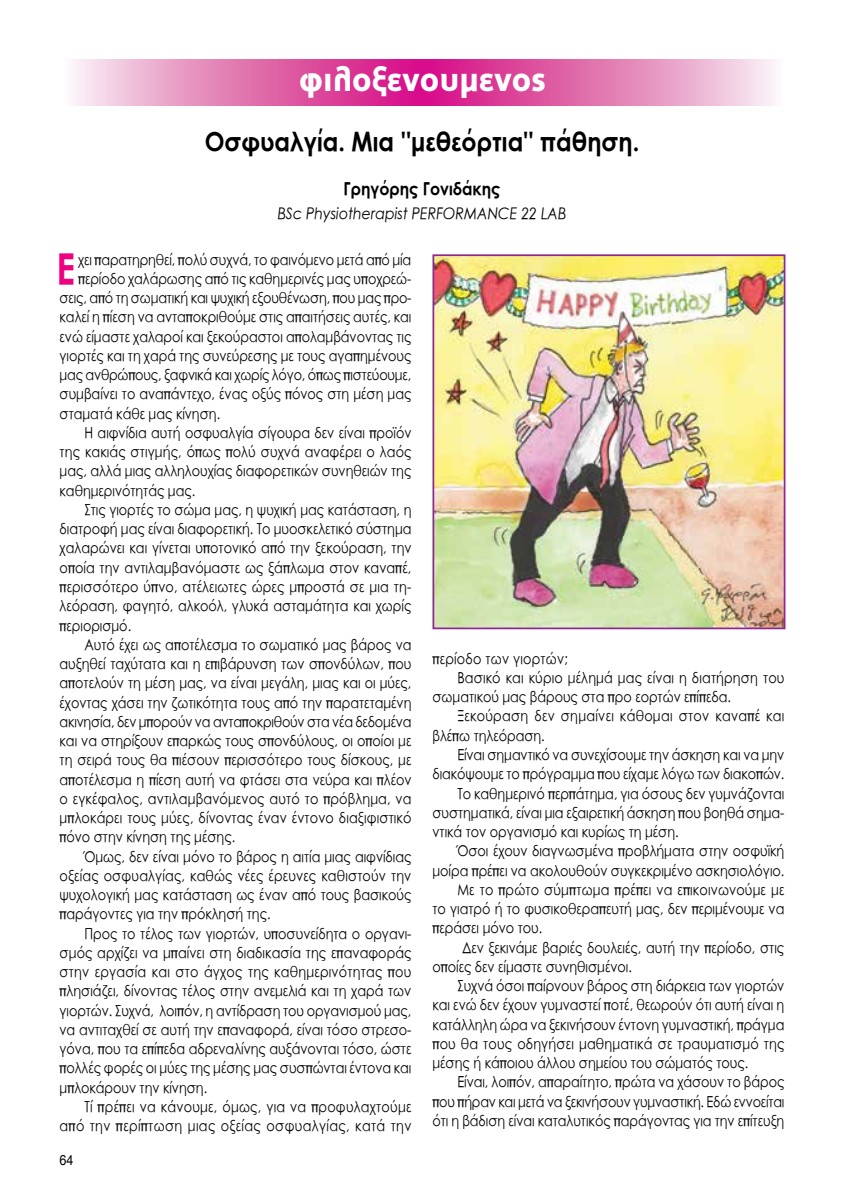
<style>
.page{position:relative;width:844px;height:1191px;background:#fff}
.page>*{position:absolute;margin:0;border:0;box-sizing:border-box;transform-origin:0 0}
.t1{font:41.65px "SK Century Gothic Pol Uni W Bold";color:#ed0181;scale:.86 1}
.t2{font:900 33.25px "PF Catalog";color:#fff;scale:.9 1}
.t3{font:26.25px "SK Century Gothic Pol Uni W Bold";color:#000;scale:.9 1}
.t4{font:17.5px "SK Century Gothic Pol Uni W Bold";color:#000;scale:.9 1}
.t5{font:15.75px "SK Century Gothic Pol Uni W Italic";color:#000;scale:.9 1}
.t6{font:14.88px "SK Century Gothic Pol Uni W";letter-spacing:-.005em;color:#000;scale:.86 1}
.t7{font:14.88px "SK Century Gothic Pol Uni W";letter-spacing:.015em;color:#000;scale:.86 1}
.t8{font:14.88px "SK Century Gothic Pol Uni W";letter-spacing:.025em;color:#000;scale:.86 1}
.t9{font:14.88px "SK Century Gothic Pol Uni W";letter-spacing:.02em;color:#000;scale:.86 1}
.t10{font:14px "Arial Unicode MS";color:#000;scale:.9 1}
</style>
<div class="page">
<svg style="left:73px;top:59px;width:702px;height:46px;background:#e377b4"></svg>
<img style="left:435px;top:257px;width:347px;height:369px">
<div style="left:432px;top:254px;width:353px;height:375px;border:2px solid #8d2890"></div>
<h2 class="t2" style="left:299px;top:60px;width:275px">φιλοξενουμενος</h2>
<h3 class="t3" style="left:205px;top:121px;width:484px">Οσφυαλγία. Μια ''μεθεόρτια'' πάθηση.</h3>
<p class="t4" style="left:343px;top:175px;width:176px">Γρηγόρης Γονιδάκης</p>
<p class="t5" style="left:278px;top:203px;width:322px">BSc Physiotherapist PERFORMANCE 22 LAB</p>
<h1 class="t1" style="left:57px;top:237px;width:23px">Ε</h1>
<p class="t6" style="left:78px;top:251px;width:389px">χει παρατηρηθεί, πολύ συχνά, το φαινόμενο μετά από μία</p>
<p class="t6" style="left:78px;top:270px;width:389px">περίοδο χαλάρωσης από τις καθημερινές μας υποχρεώ-</p>
<p class="t6" style="left:60px;top:289px;width:410px">σεις, από τη σωματική και ψυχική εξουθένωση, που μας προ-</p>
<p class="t6" style="left:60px;top:308px;width:410px">καλεί η πίεση να ανταποκριθούμε στις απαιτήσεις αυτές, και</p>
<p class="t6" style="left:60px;top:328px;width:410px">ενώ είμαστε χαλαροί και ξεκούραστοι απολαμβάνοντας τις</p>
<p class="t6" style="left:60px;top:347px;width:410px">γιορτές και τη χαρά της συνεύρεσης με τους αγαπημένους</p>
<p class="t6" style="left:60px;top:366px;width:410px">μας ανθρώπους, ξαφνικά και χωρίς λόγο, όπως πιστεύουμε,</p>
<p class="t6" style="left:60px;top:385px;width:410px">συμβαίνει το αναπάντεχο, ένας οξύς πόνος στη μέση μας</p>
<p class="t6" style="left:60px;top:405px;width:188px">σταματά κάθε μας κίνηση.</p>
<p class="t6" style="left:84px;top:424px;width:382px">Η αιφνίδια αυτή οσφυαλγία σίγουρα δεν είναι προϊόν</p>
<p class="t6" style="left:60px;top:443px;width:410px">της κακιάς στιγμής, όπως πολύ συχνά αναφέρει ο λαός</p>
<p class="t6" style="left:60px;top:462px;width:410px">μας, αλλά μιας αλληλουχίας διαφορετικών συνηθειών της</p>
<p class="t6" style="left:60px;top:482px;width:159px">καθημερινότητάς μας.</p>
<p class="t6" style="left:84px;top:501px;width:382px">Στις γιορτές το σώμα μας, η ψυχική μας κατάσταση, η</p>
<p class="t6" style="left:60px;top:520px;width:410px">διατροφή μας είναι διαφορετική. Το μυοσκελετικό σύστημα</p>
<p class="t6" style="left:60px;top:539px;width:410px">χαλαρώνει και γίνεται υποτονικό από την ξεκούραση, την</p>
<p class="t6" style="left:60px;top:559px;width:410px">οποία την αντιλαμβανόμαστε ως ξάπλωμα στον καναπέ,</p>
<p class="t6" style="left:60px;top:578px;width:410px">περισσότερο ύπνο, ατέλειωτες ώρες μπροστά σε μια τη-</p>
<p class="t6" style="left:60px;top:597px;width:410px">λεόραση, φαγητό, αλκοόλ, γλυκά ασταμάτητα και χωρίς</p>
<p class="t6" style="left:60px;top:616px;width:85px">περιορισμό.</p>
<p class="t6" style="left:84px;top:636px;width:382px">Αυτό έχει ως αποτέλεσμα το σωματικό μας βάρος να</p>
<p class="t6" style="left:60px;top:655px;width:410px">αυξηθεί ταχύτατα και η επιβάρυνση των σπονδύλων, που</p>
<p class="t6" style="left:60px;top:674px;width:410px">αποτελούν τη μέση μας, να είναι μεγάλη, μιας και οι μύες,</p>
<p class="t6" style="left:60px;top:693px;width:410px">έχοντας χάσει την ζωτικότητα τους από την παρατεταμένη</p>
<p class="t6" style="left:60px;top:713px;width:411px">ακινησία, δεν μπορούν να ανταποκριθούν στα νέα δεδομένα</p>
<p class="t6" style="left:60px;top:732px;width:410px">και να στηρίξουν επαρκώς τους σπονδύλους, οι οποίοι με</p>
<p class="t6" style="left:60px;top:751px;width:410px">τη σειρά τους θα πιέσουν περισσότερο τους δίσκους, με</p>
<p class="t6" style="left:60px;top:770px;width:410px">αποτέλεσμα η πίεση αυτή να φτάσει στα νεύρα και πλέον</p>
<p class="t6" style="left:60px;top:790px;width:410px">ο εγκέφαλος, αντιλαμβανόμενος αυτό το πρόβλημα, να</p>
<p class="t6" style="left:60px;top:809px;width:410px">μπλοκάρει τους μύες, δίνοντας έναν έντονο διαξιφιστικό</p>
<p class="t6" style="left:60px;top:828px;width:206px">πόνο στην κίνηση της μέσης.</p>
<p class="t6" style="left:84px;top:847px;width:382px">Όμως, δεν είναι μόνο το βάρος η αιτία μιας αιφνίδιας</p>
<p class="t6" style="left:60px;top:867px;width:410px">οξείας οσφυαλγίας, καθώς νέες έρευνες καθιστούν την</p>
<p class="t6" style="left:60px;top:886px;width:410px">ψυχολογική μας κατάσταση ως έναν από τους βασικούς</p>
<p class="t6" style="left:60px;top:905px;width:247px">παράγοντες για την πρόκλησή της.</p>
<p class="t6" style="left:84px;top:924px;width:382px">Προς το τέλος των γιορτών, υποσυνείδητα ο οργανι-</p>
<p class="t6" style="left:60px;top:944px;width:410px">σμός αρχίζει να μπαίνει στη διαδικασία της επαναφοράς</p>
<p class="t7" style="left:60px;top:963px;width:410px">στην εργασία και στο άγχος της καθημερινότητας που</p>
<p class="t6" style="left:60px;top:982px;width:410px">πλησιάζει, δίνοντας τέλος στην ανεμελιά και τη χαρά των</p>
<p class="t6" style="left:60px;top:1001px;width:410px">γιορτών. Συχνά, λοιπόν, η αντίδραση του οργανισμού μας,</p>
<p class="t6" style="left:60px;top:1021px;width:410px">να αντιταχθεί σε αυτή την επαναφορά, είναι τόσο στρεσο-</p>
<p class="t6" style="left:60px;top:1040px;width:410px">γόνα, που τα επίπεδα αδρεναλίνης αυξάνονται τόσο, ώστε</p>
<p class="t6" style="left:60px;top:1059px;width:410px">πολλές φορές οι μύες της μέσης μας συσπώνται έντονα και</p>
<p class="t6" style="left:60px;top:1078px;width:173px">μπλοκάρουν την κίνηση.</p>
<p class="t7" style="left:84px;top:1098px;width:382px">Τί πρέπει να κάνουμε, όμως, για να προφυλαχτούμε</p>
<p class="t8" style="left:60px;top:1117px;width:410px">από την περίπτωση μιας οξείας οσφυαλγίας, κατά την</p>
<p class="t10" style="left:60px;top:1149px;width:17px">64</p>
<p class="t7" style="left:432px;top:650px;width:159px">περίοδο των γιορτών;</p>
<p class="t6" style="left:457px;top:669px;width:382px">Βασικό και κύριο μέλημά μας είναι η διατήρηση του</p>
<p class="t6" style="left:432px;top:688px;width:348px">σωματικού μας βάρους στα προ εορτών επίπεδα.</p>
<p class="t9" style="left:457px;top:707px;width:382px">Ξεκούραση δεν σημαίνει κάθομαι στον καναπέ και</p>
<p class="t6" style="left:432px;top:727px;width:132px">βλέπω τηλεόραση.</p>
<p class="t6" style="left:457px;top:746px;width:381px">Είναι σημαντικό να συνεχίσουμε την άσκηση και να μην</p>
<p class="t6" style="left:432px;top:765px;width:410px">διακόψουμε το πρόγραμμα που είχαμε λόγω των διακοπών.</p>
<p class="t6" style="left:457px;top:784px;width:382px">Το καθημερινό περπάτημα, για όσους δεν γυμνάζονται</p>
<p class="t6" style="left:432px;top:804px;width:410px">συστηματικά, είναι μια εξαιρετική άσκηση που βοηθά σημα-</p>
<p class="t6" style="left:432px;top:823px;width:288px">ντικά τον οργανισμό και κυρίως τη μέση.</p>
<p class="t6" style="left:457px;top:842px;width:382px">Όσοι έχουν διαγνωσμένα προβλήματα στην οσφυϊκή</p>
<p class="t6" style="left:432px;top:861px;width:410px">μοίρα πρέπει να ακολουθούν συγκεκριμένο ασκησιολόγιο.</p>
<p class="t6" style="left:457px;top:881px;width:382px">Με το πρώτο σύμπτωμα πρέπει να επικοινωνούμε με</p>
<p class="t6" style="left:432px;top:900px;width:410px">το γιατρό ή το φυσικοθεραπευτή μας, δεν περιμένουμε να</p>
<p class="t6" style="left:432px;top:919px;width:129px">περάσει μόνο του.</p>
<p class="t6" style="left:462px;top:938px;width:376px">Δεν ξεκινάμε βαριές δουλειές, αυτή την περίοδο, στις</p>
<p class="t6" style="left:432px;top:958px;width:233px">οποίες δεν είμαστε συνηθισμένοι.</p>
<p class="t6" style="left:457px;top:977px;width:382px">Συχνά όσοι παίρνουν βάρος στη διάρκεια των γιορτών</p>
<p class="t6" style="left:432px;top:996px;width:410px">και ενώ δεν έχουν γυμναστεί ποτέ, θεωρούν ότι αυτή είναι η</p>
<p class="t6" style="left:432px;top:1015px;width:410px">κατάλληλη ώρα να ξεκινήσουν έντονη γυμναστική, πράγμα</p>
<p class="t6" style="left:432px;top:1035px;width:410px">που θα τους οδηγήσει μαθηματικά σε τραυματισμό της</p>
<p class="t6" style="left:432px;top:1054px;width:368px">μέσης ή κάποιου άλλου σημείου του σώματός τους.</p>
<p class="t6" style="left:457px;top:1073px;width:382px">Είναι, λοιπόν, απαραίτητο, πρώτα να χάσουν το βάρος</p>
<p class="t6" style="left:432px;top:1092px;width:410px">που πήραν και μετά να ξεκινήσουν γυμναστική. Εδώ εννοείται</p>
<p class="t6" style="left:432px;top:1112px;width:410px">ότι η βάδιση είναι καταλυτικός παράγοντας για την επίτευξη</p>
</div>
